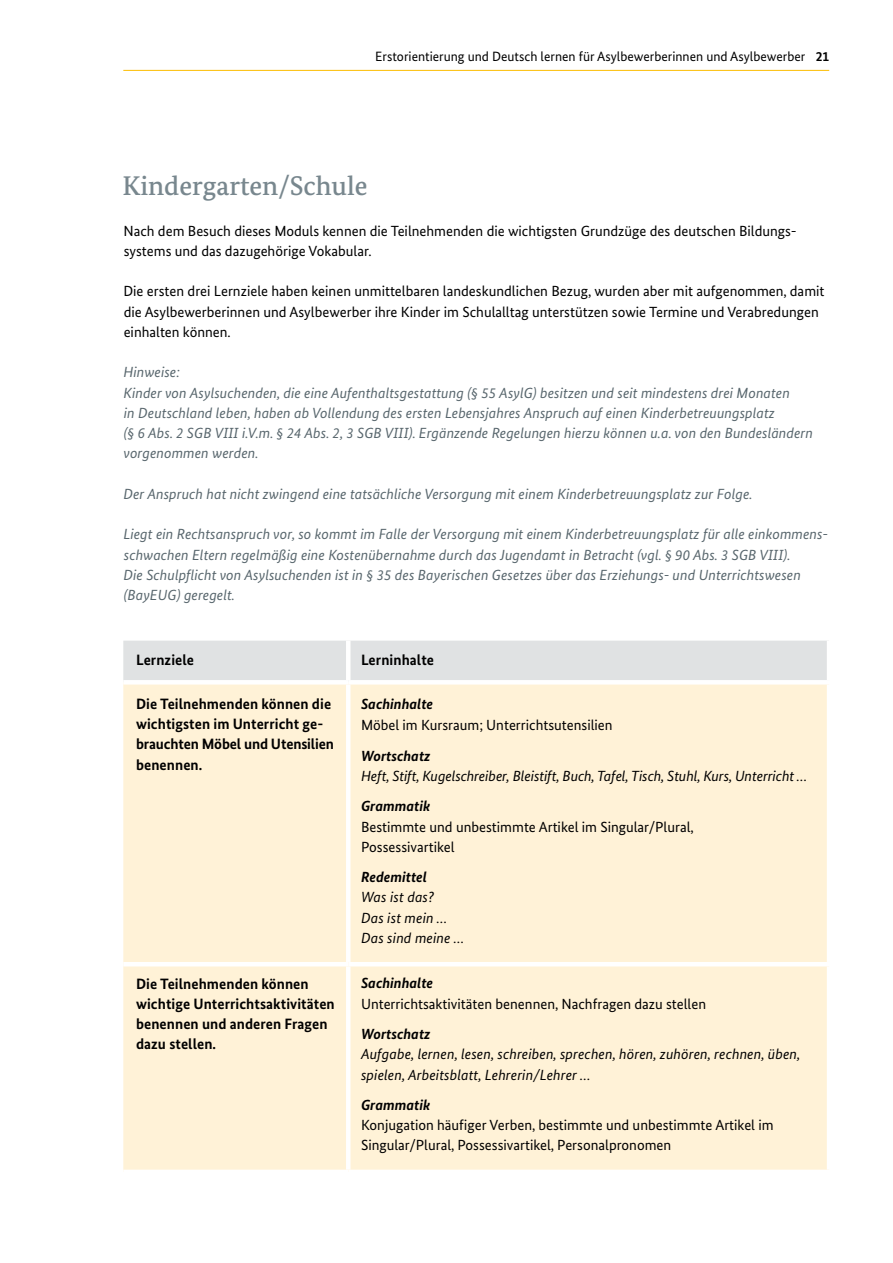
<style>
.page{position:relative;width:893px;height:1263px;background:#fff}
.page>*{position:absolute;margin:0;border:0;box-sizing:border-box;transform-origin:0 0}
.t1{font:500 27px "Bundes Serif";color:#78878e}
.t2{font:700 15px/20.2px "Bundes Sans";letter-spacing:.005em;color:#000}
.t3{font:italic 14.7px/20.2px "Bundes Sans";letter-spacing:.005em;color:#58666d}
.t4{font:14.7px/20.2px "Bundes Sans";color:#000}
.t5{font:italic 14.7px/20.2px "Bundes Sans";letter-spacing:.01em;color:#000}
.t6{font:italic 700 14.7px "Bundes Sans";color:#000}
.t7{font:13.5px "Bundes Sans";color:#000}
.s1{font-weight:700}
</style>
<div class="page">
<hr style="left:123px;top:70px;width:706px;height:1px;background:#fcbd00">
<div style="left:123px;top:641px;width:704px;height:39px;background:#e0e2e3"></div>
<div style="left:123px;top:684px;width:704px;height:486px;background:#fff2d7"></div>
<hr style="left:346px;top:641px;width:4px;height:39px;background:#fff">
<hr style="left:123px;top:962px;width:225px;height:4px;background:#fff">
<hr style="left:346px;top:684px;width:4px;height:278px;background:#fff">
<hr style="left:348px;top:962px;width:483px;height:4px;background:#fff">
<hr style="left:346px;top:966px;width:4px;height:204px;background:#fff">
<p class="t7" style="left:375px;top:48px;width:455px">Erstorientierung und Deutsch lernen für Asylbewerberinnen und Asylbewerber <span class="s1">21</span></p>
<h2 class="t1" style="left:122px;top:169px;width:247px">Kindergarten/Schule</h2>
<p class="t4" style="left:123px;top:220px;width:675px">Nach dem Besuch dieses Moduls kennen die Teilnehmenden die wichtigsten Grundzüge des deutschen Bildungs&shy;systems und das dazugehörige Vokabular.</p>
<p class="t4" style="left:123px;top:281px;width:703px">Die ersten drei Lernziele haben keinen unmittelbaren landeskundlichen Bezug, wurden aber mit aufgenommen, damit die Asylbewerberinnen und Asylbewerber ihre Kinder im Schulalltag unterstützen sowie Termine und Verabredungen einhalten können.</p>
<p class="t3" style="left:123px;top:362px;width:691px">Hinweise:<br>Kinder von Asylsuchenden, die eine Aufenthaltsgestattung (§ 55 AsylG) besitzen und seit mindestens drei Monaten<br>in Deutschland leben, haben ab Vollendung des ersten Lebensjahres Anspruch auf einen Kinderbetreuungsplatz<br>(§ 6 Abs. 2 SGB VIII i.V.m. § 24 Abs. 2, 3 SGB VIII). Ergänzende Regelungen hierzu können u.a. von den Bundesländern vorgenommen werden.</p>
<p class="t3" style="left:123px;top:483px;width:631px">Der Anspruch hat nicht zwingend eine tatsächliche Versorgung mit einem Kinderbetreuungsplatz zur Folge.</p>
<p class="t3" style="left:123px;top:524px;width:706px">Liegt ein Rechtsanspruch vor, so kommt im Falle der Versorgung mit einem Kinderbetreuungsplatz für alle einkommens&shy;schwachen Eltern regelmäßig eine Kostenübernahme durch das Jugendamt in Betracht (vgl. § 90 Abs. 3 SGB VIII).<br>Die Schulpflicht von Asylsuchenden ist in § 35 des Bayerischen Gesetzes über das Erziehungs- und Unterrichtswesen (BayEUG) geregelt.</p>
<p class="t2" style="left:136px;top:650px;width:60px">Lernziele</p>
<p class="t2" style="left:361px;top:650px;width:75px">Lerninhalte</p>
<p class="t2" style="left:136px;top:693px;width:199px">Die Teilnehmenden können die wichtigsten im Unterricht ge&shy;brauchten Möbel und Utensilien benennen.</p>
<p class="t6" style="left:361px;top:695px;width:74px">Sachinhalte</p>
<p class="t4" style="left:361px;top:715px;width:253px">Möbel im Kursraum; Unterrichtsutensilien</p>
<p class="t6" style="left:361px;top:747px;width:71px">Wortschatz</p>
<p class="t5" style="left:361px;top:766px;width:448px">Heft, Stift, Kugelschreiber, Bleistift, Buch, Tafel, Tisch, Stuhl, Kurs, Unterricht …</p>
<p class="t6" style="left:361px;top:797px;width:71px">Grammatik</p>
<p class="t4" style="left:361px;top:816px;width:334px">Bestimmte und unbestimmte Artikel im Singular/Plural,<br>Possessivartikel</p>
<p class="t6" style="left:361px;top:868px;width:67px">Redemittel</p>
<p class="t5" style="left:361px;top:887px;width:105px">Was ist das?<br>Das ist mein …<br>Das sind meine …</p>
<p class="t2" style="left:136px;top:973px;width:200px">Die Teilnehmenden können wichtige Unterrichtsaktivitäten benennen und anderen Fragen dazu stellen.</p>
<p class="t6" style="left:361px;top:974px;width:74px">Sachinhalte</p>
<p class="t4" style="left:361px;top:993px;width:347px">Unterrichtsaktivitäten benennen, Nachfragen dazu stellen</p>
<p class="t6" style="left:361px;top:1025px;width:71px">Wortschatz</p>
<p class="t5" style="left:361px;top:1044px;width:441px">Aufgabe, lernen, lesen, schreiben, sprechen, hören, zuhören, rechnen, üben, spielen, Arbeitsblatt, Lehrerin/Lehrer …</p>
<p class="t6" style="left:361px;top:1096px;width:71px">Grammatik</p>
<p class="t4" style="left:361px;top:1115px;width:414px">Konjugation häufiger Verben, bestimmte und unbestimmte Artikel im<br>Singular/Plural, Possessivartikel, Personalpronomen</p>
</div>
